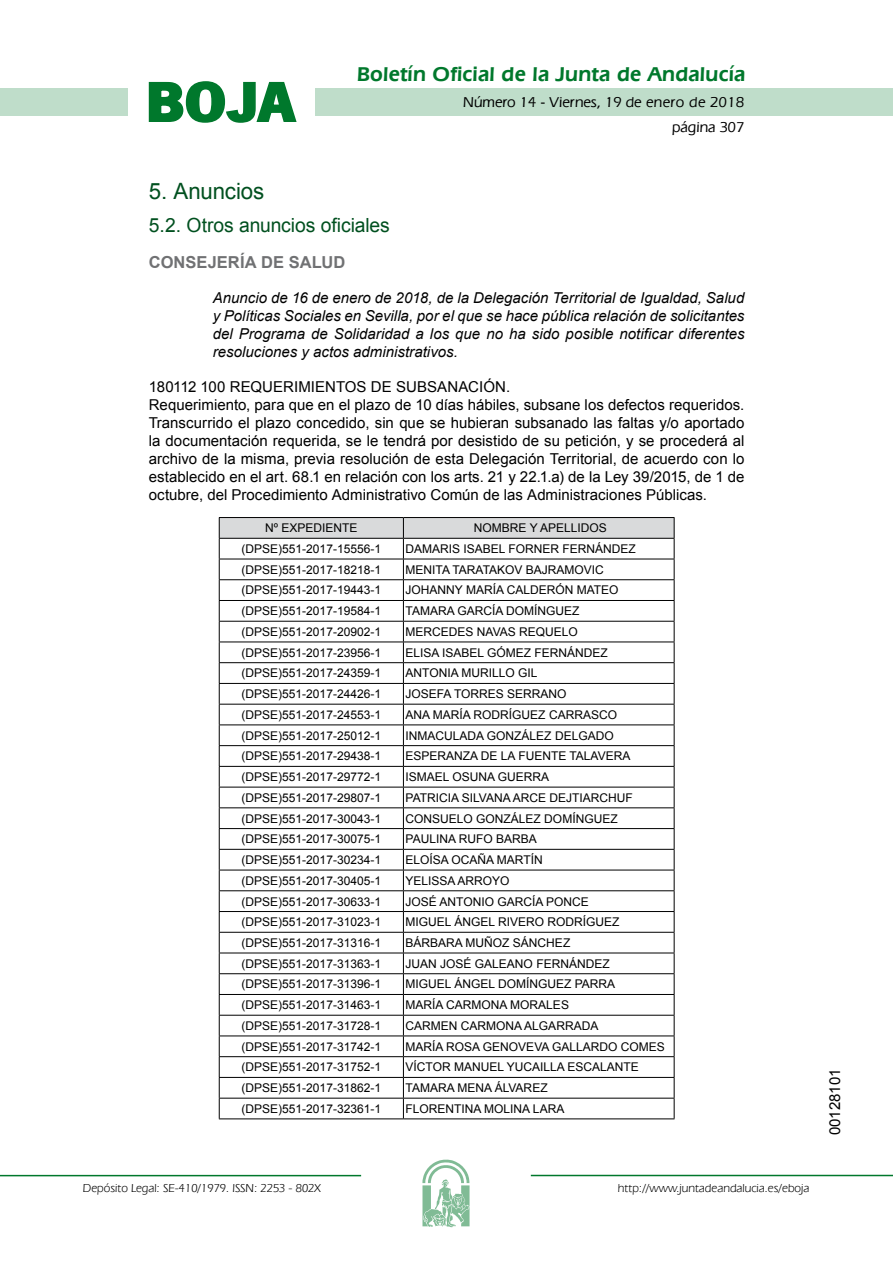
<style>
.page{position:relative;width:893px;height:1263px;background:#fff}
.page>*{position:absolute;margin:0;border:0;box-sizing:border-box;transform-origin:0 0}
.t1{font:700 57.75px "News Got T";color:#00782c;scale:1.14 1}
.t2{font:22.5px "Arial";letter-spacing:-.005em;color:#00501f}
.t3{font:600 21px "Eras IT Cby BT";letter-spacing:.01em;color:#00782c}
.t4{font:19.5px "Arial";letter-spacing:-.005em;color:#00501f}
.t5{font:700 16.5px "Arial";letter-spacing:.005em;color:#707173}
.t6{font:15px/18px "Arial";color:#000}
.t7{font:italic 15px/18px "Arial";color:#000;text-align:justify}
.t8{font:500 15px/24.5px "Eras IT Cby BT";color:#000;text-align:right}
.t9{font:12px "Arial";color:#000}
.t10{font:12px "Eras IT Cby BT";color:#000}
</style>
<div class="page">
<div style="left:315px;top:88px;width:577px;height:28px;background:#bfddca"></div>
<div style="left:0;top:88px;width:128px;height:28px;background:#bfddca"></div>
<hr style="left:0;top:1175px;width:361px;height:1px;background:#00782c">
<svg style="left:422px;top:1159px;width:47px;height:68px"></svg>
<hr style="left:531px;top:1175px;width:361px;height:1px;background:#00782c">
<svg style="left:148px;top:81px;width:149px;height:42px"></svg>
<hr style="left:219px;top:517px;width:184px;height:1px;background:#000">
<hr style="left:403px;top:517px;width:271px;height:1px;background:#000">
<svg style="left:219px;top:518px;width:455px;height:601px"></svg>
<hr style="left:219px;top:1119px;width:184px;height:1px;background:#000">
<hr style="left:403px;top:1119px;width:271px;height:1px;background:#000">
<h1 class="t1" style="left:145px;top:68px;width:133px">BOJA</h1>
<h3 class="t3" style="left:357px;top:62px;width:390px">Boletín Oficial de la Junta de Andalucía</h3>
<p class="t8" style="left:463px;top:90px;width:283px">Número 14 - Viernes, 19 de enero de 2018 página 307</p>
<h2 class="t2" style="left:149px;top:177px;width:117px">5. Anuncios</h2>
<h3 class="t4" style="left:149px;top:212px;width:242px">5.2. Otros anuncios oficiales</h3>
<h3 class="t5" style="left:149px;top:251px;width:198px">CONSEJERÍA DE SALUD</h3>
<p class="t7" style="left:213px;top:289px;width:533px">Anuncio de 16 de enero de 2018, de la Delegación Territorial de Igualdad, Salud y Políticas Sociales en Sevilla, por el que se hace pública relación de solicitantes del Programa de Solidaridad a los que no ha sido posible notificar diferentes resoluciones y actos administrativos.</p>
<p class="t6" style="left:149px;top:378px;width:597px">180112 100 REQUERIMIENTOS DE SUBSANACIÓN.<br>Requerimiento, para que en el plazo de 10 días hábiles, subsane los defectos requeridos.<br>Transcurrido el plazo concedido, sin que se hubieran subsanado las faltas y/o aportado la documentación requerida, se le tendrá por desistido de su petición, y se procederá al archivo de la misma, previa resolución de esta Delegación Territorial, de acuerdo con lo establecido en el art. 68.1 en relación con los arts. 21 y 22.1.a) de la Ley 39/2015, de 1 de octubre, del Procedimiento Administrativo Común de las Administraciones Públicas.</p>
<p class="t9" style="left:265px;top:520px;width:94px">Nº EXPEDIENTE</p>
<p class="t9" style="left:474px;top:520px;width:134px">NOMBRE Y APELLIDOS</p>
<p class="t9" style="left:241px;top:541px;width:141px">(DPSE)551-2017-15556-1</p>
<p class="t9" style="left:405px;top:541px;width:232px">DAMARIS ISABEL FORNER FERNÁNDEZ</p>
<p class="t9" style="left:241px;top:562px;width:141px">(DPSE)551-2017-18218-1</p>
<p class="t9" style="left:405px;top:562px;width:200px">MENITA TARATAKOV BAJRAMOVIC</p>
<p class="t9" style="left:241px;top:582px;width:141px">(DPSE)551-2017-19443-1</p>
<p class="t9" style="left:405px;top:582px;width:214px">JOHANNY MARÍA CALDERÓN MATEO</p>
<p class="t9" style="left:241px;top:603px;width:141px">(DPSE)551-2017-19584-1</p>
<p class="t9" style="left:405px;top:603px;width:175px">TAMARA GARCÍA DOMÍNGUEZ</p>
<p class="t9" style="left:241px;top:624px;width:141px">(DPSE)551-2017-20902-1</p>
<p class="t9" style="left:405px;top:624px;width:174px">MERCEDES NAVAS REQUELO</p>
<p class="t9" style="left:241px;top:645px;width:141px">(DPSE)551-2017-23956-1</p>
<p class="t9" style="left:405px;top:645px;width:204px">ELISA ISABEL GÓMEZ FERNÁNDEZ</p>
<p class="t9" style="left:241px;top:665px;width:141px">(DPSE)551-2017-24359-1</p>
<p class="t9" style="left:405px;top:665px;width:133px">ANTONIA MURILLO GIL</p>
<p class="t9" style="left:241px;top:686px;width:141px">(DPSE)551-2017-24426-1</p>
<p class="t9" style="left:405px;top:686px;width:162px">JOSEFA TORRES SERRANO</p>
<p class="t9" style="left:241px;top:707px;width:141px">(DPSE)551-2017-24553-1</p>
<p class="t9" style="left:405px;top:707px;width:213px">ANA MARÍA RODRÍGUEZ CARRASCO</p>
<p class="t9" style="left:241px;top:728px;width:141px">(DPSE)551-2017-25012-1</p>
<p class="t9" style="left:405px;top:728px;width:210px">INMACULADA GONZÁLEZ DELGADO</p>
<p class="t9" style="left:241px;top:748px;width:141px">(DPSE)551-2017-29438-1</p>
<p class="t9" style="left:405px;top:748px;width:226px">ESPERANZA DE LA FUENTE TALAVERA</p>
<p class="t9" style="left:241px;top:769px;width:141px">(DPSE)551-2017-29772-1</p>
<p class="t9" style="left:405px;top:769px;width:145px">ISMAEL OSUNA GUERRA</p>
<p class="t9" style="left:241px;top:790px;width:141px">(DPSE)551-2017-29807-1</p>
<p class="t9" style="left:405px;top:790px;width:229px">PATRICIA SILVANA ARCE DEJTIARCHUF</p>
<p class="t9" style="left:241px;top:811px;width:141px">(DPSE)551-2017-30043-1</p>
<p class="t9" style="left:405px;top:811px;width:214px">CONSUELO GONZÁLEZ DOMÍNGUEZ</p>
<p class="t9" style="left:241px;top:831px;width:141px">(DPSE)551-2017-30075-1</p>
<p class="t9" style="left:405px;top:831px;width:133px">PAULINA RUFO BARBA</p>
<p class="t9" style="left:241px;top:852px;width:141px">(DPSE)551-2017-30234-1</p>
<p class="t9" style="left:405px;top:852px;width:139px">ELOÍSA OCAÑA MARTÍN</p>
<p class="t9" style="left:241px;top:873px;width:141px">(DPSE)551-2017-30405-1</p>
<p class="t9" style="left:405px;top:873px;width:106px">YELISSA ARROYO</p>
<p class="t9" style="left:241px;top:893px;width:141px">(DPSE)551-2017-30633-1</p>
<p class="t9" style="left:405px;top:893px;width:185px">JOSÉ ANTONIO GARCÍA PONCE</p>
<p class="t9" style="left:241px;top:914px;width:141px">(DPSE)551-2017-31023-1</p>
<p class="t9" style="left:405px;top:914px;width:215px">MIGUEL ÁNGEL RIVERO RODRÍGUEZ</p>
<p class="t9" style="left:241px;top:935px;width:141px">(DPSE)551-2017-31316-1</p>
<p class="t9" style="left:405px;top:935px;width:166px">BÁRBARA MUÑOZ SÁNCHEZ</p>
<p class="t9" style="left:241px;top:956px;width:141px">(DPSE)551-2017-31363-1</p>
<p class="t9" style="left:405px;top:956px;width:206px">JUAN JOSÉ GALEANO FERNÁNDEZ</p>
<p class="t9" style="left:241px;top:976px;width:141px">(DPSE)551-2017-31396-1</p>
<p class="t9" style="left:405px;top:976px;width:211px">MIGUEL ÁNGEL DOMÍNGUEZ PARRA</p>
<p class="t9" style="left:241px;top:997px;width:141px">(DPSE)551-2017-31463-1</p>
<p class="t9" style="left:405px;top:997px;width:165px">MARÍA CARMONA MORALES</p>
<p class="t9" style="left:241px;top:1018px;width:141px">(DPSE)551-2017-31728-1</p>
<p class="t9" style="left:405px;top:1018px;width:194px">CARMEN CARMONA ALGARRADA</p>
<p class="t9" style="left:241px;top:1039px;width:141px">(DPSE)551-2017-31742-1</p>
<p class="t9" style="left:405px;top:1039px;width:261px">MARÍA ROSA GENOVEVA GALLARDO COMES</p>
<p class="t9" style="left:241px;top:1059px;width:141px">(DPSE)551-2017-31752-1</p>
<p class="t9" style="left:405px;top:1059px;width:235px">VÍCTOR MANUEL YUCAILLA ESCALANTE</p>
<p class="t9" style="left:241px;top:1080px;width:141px">(DPSE)551-2017-31862-1</p>
<p class="t9" style="left:405px;top:1080px;width:144px">TAMARA MENA ÁLVAREZ</p>
<p class="t9" style="left:241px;top:1101px;width:141px">(DPSE)551-2017-32361-1</p>
<p class="t9" style="left:405px;top:1101px;width:160px">FLORENTINA MOLINA LARA</p>
<p class="t10" style="left:83px;top:1181px;width:239px">Depósito Legal: SE-410/1979. ISSN: 2253 - 802X</p>
<p class="t10" style="left:618px;top:1181px;width:193px">http://www.juntadeandalucia.es/eboja</p>
<p class="t6" style="left:826px;top:1135px;width:68px;rotate:-90deg">00128101</p>
</div>
